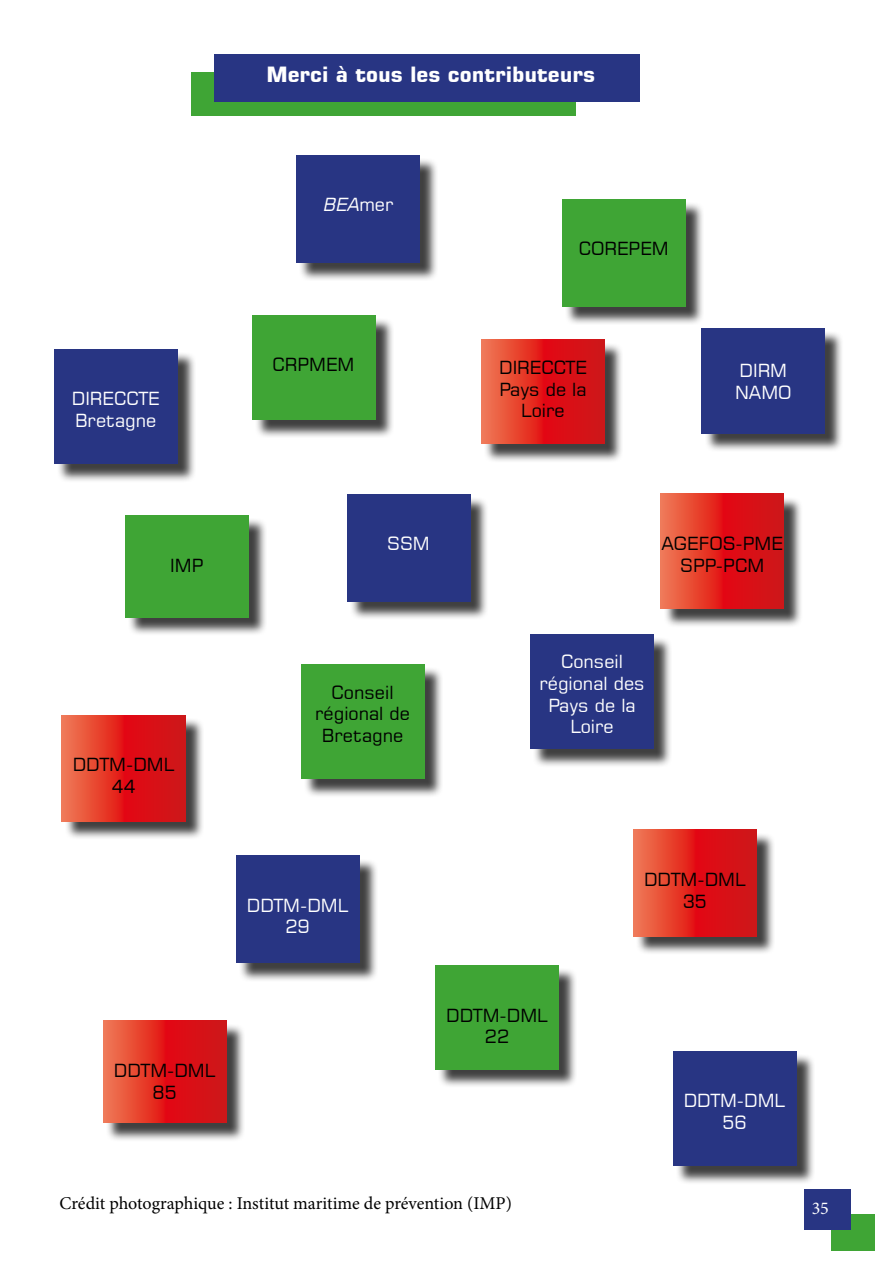
<style>
.page{position:relative;width:893px;height:1263px;background:#fff}
.page>*{position:absolute;margin:0;border:0;box-sizing:border-box;transform-origin:0 0}
.t1{font:700 21px "Square 721 BT";color:#fff}
.t2{font:18px/21.6px "Square 721 BT";color:#000;text-align:center}
.t3{font:18px/21.6px "Square 721 BT";color:#fff;text-align:center}
.t4{font:18px "Minion Pro";letter-spacing:-.005em;color:#000}
.t5{font:italic 18px "Square 721 BT";color:#fff}
.t6{font:18px "Minion Pro";color:#fff}
.s1{font-style:normal}
</style>
<div class="page">
<div style="left:831px;top:1214px;width:44px;height:37px;background:#3fa535"></div>
<div style="left:804px;top:1189px;width:47px;height:41px;background:#283583"></div>
<div style="left:105px;top:1023px;width:140px;height:118px;background:#000;opacity:.75"></div>
<svg style="left:103px;top:1020px;width:123px;height:103px;background:#e02e26"></svg>
<div style="left:635px;top:832px;width:140px;height:123px;background:#000;opacity:.75"></div>
<svg style="left:633px;top:830px;width:124px;height:106px;background:#e02d25"></svg>
<div style="left:438px;top:968px;width:139px;height:120px;background:#000;opacity:.75"></div>
<div style="left:435px;top:965px;width:124px;height:104px;background:#3fa535"></div>
<div style="left:675px;top:1053px;width:140px;height:132px;background:#000;opacity:.75"></div>
<div style="left:673px;top:1051px;width:123px;height:115px;background:#283583"></div>
<div style="left:64px;top:717px;width:140px;height:123px;background:#000;opacity:.75"></div>
<svg style="left:62px;top:715px;width:123px;height:106px;background:#e02e26"></svg>
<div style="left:303px;top:666px;width:140px;height:132px;background:#000;opacity:.75"></div>
<div style="left:301px;top:664px;width:123px;height:115px;background:#3fa535"></div>
<div style="left:238px;top:858px;width:140px;height:124px;background:#000;opacity:.75"></div>
<div style="left:236px;top:855px;width:123px;height:108px;background:#283583"></div>
<div style="left:532px;top:636px;width:140px;height:131px;background:#000;opacity:.75"></div>
<div style="left:530px;top:634px;width:124px;height:114px;background:#283583"></div>
<div style="left:663px;top:496px;width:139px;height:131px;background:#000;opacity:.75"></div>
<svg style="left:660px;top:494px;width:124px;height:115px;background:#e02d25"></svg>
<div style="left:127px;top:518px;width:140px;height:118px;background:#000;opacity:.75"></div>
<div style="left:125px;top:515px;width:124px;height:102px;background:#3fa535"></div>
<div style="left:349px;top:496px;width:140px;height:125px;background:#000;opacity:.75"></div>
<div style="left:347px;top:494px;width:123px;height:108px;background:#283583"></div>
<div style="left:56px;top:351px;width:140px;height:131px;background:#000;opacity:.75"></div>
<div style="left:54px;top:349px;width:123px;height:114px;background:#283583"></div>
<div style="left:704px;top:330px;width:140px;height:122px;background:#000;opacity:.75"></div>
<div style="left:702px;top:328px;width:123px;height:106px;background:#283583"></div>
<div style="left:483px;top:342px;width:140px;height:120px;background:#000;opacity:.75"></div>
<svg style="left:481px;top:339px;width:124px;height:105px;background:#e02d25"></svg>
<div style="left:254px;top:317px;width:140px;height:121px;background:#000;opacity:.75"></div>
<div style="left:252px;top:315px;width:123px;height:105px;background:#3fa535"></div>
<div style="left:564px;top:202px;width:140px;height:123px;background:#000;opacity:.75"></div>
<div style="left:562px;top:199px;width:123px;height:107px;background:#3fa535"></div>
<div style="left:298px;top:157px;width:140px;height:124px;background:#000;opacity:.75"></div>
<div style="left:296px;top:155px;width:124px;height:107px;background:#283583"></div>
<div style="left:191px;top:72px;width:385px;height:44px;background:#3fa535"></div>
<div style="left:214px;top:54px;width:425px;height:48px;background:#283583"></div>
<p class="t1" style="left:266px;top:62px;width:330px">Merci à tous les contributeurs</p>
<p class="t3" style="left:72px;top:387px;width:89px;text-align:left">DIRECCTE<br>Bretagne</p>
<p class="t5" style="left:322px;top:193px;width:73px">BEA<span class="s1">m e r</span></p>
<p class="t2" style="left:273px;top:353px;width:83px">CRPMEM</p>
<p class="t2" style="left:579px;top:238px;width:91px">COREPEM</p>
<p class="t2" style="left:499px;top:357px;width:89px">DIRECCTE<br>Pays de la<br>Loire</p>
<p class="t3" style="left:735px;top:359px;width:58px;text-align:left">DIRM<br>NAMO</p>
<p class="t3" style="left:387px;top:533px;width:44px">SSM</p>
<p class="t2" style="left:661px;top:532px;width:123px">AGEFOS-PME</p>
<p class="t2" style="left:170px;top:554px;width:35px">IMP</p>
<p class="t2" style="left:680px;top:554px;width:85px">SPP-PCM</p>
<p class="t2" style="left:73px;top:754px;width:103px">DDTM-DML<br>44</p>
<p class="t2" style="left:315px;top:681px;width:96px">Conseil régional de<br>Bretagne</p>
<p class="t3" style="left:539px;top:651px;width:107px">Conseil régional des<br>Pays de la<br>Loire</p>
<p class="t3" style="left:247px;top:894px;width:103px">DDTM-DML<br>29</p>
<p class="t2" style="left:114px;top:1059px;width:103px">DDTM-DML<br>85</p>
<p class="t2" style="left:446px;top:1004px;width:103px">DDTM-DML<br>22</p>
<p class="t4" style="left:60px;top:1191px;width:454px">Crédit photographique : Institut maritime de prévention (IMP)</p>
<p class="t2" style="left:644px;top:869px;width:103px">DDTM-DML<br>35</p>
<p class="t3" style="left:684px;top:1090px;width:103px">DDTM-DML<br>56</p>
<p class="t6" style="left:812px;top:1196px;width:19px">35</p>
</div>
